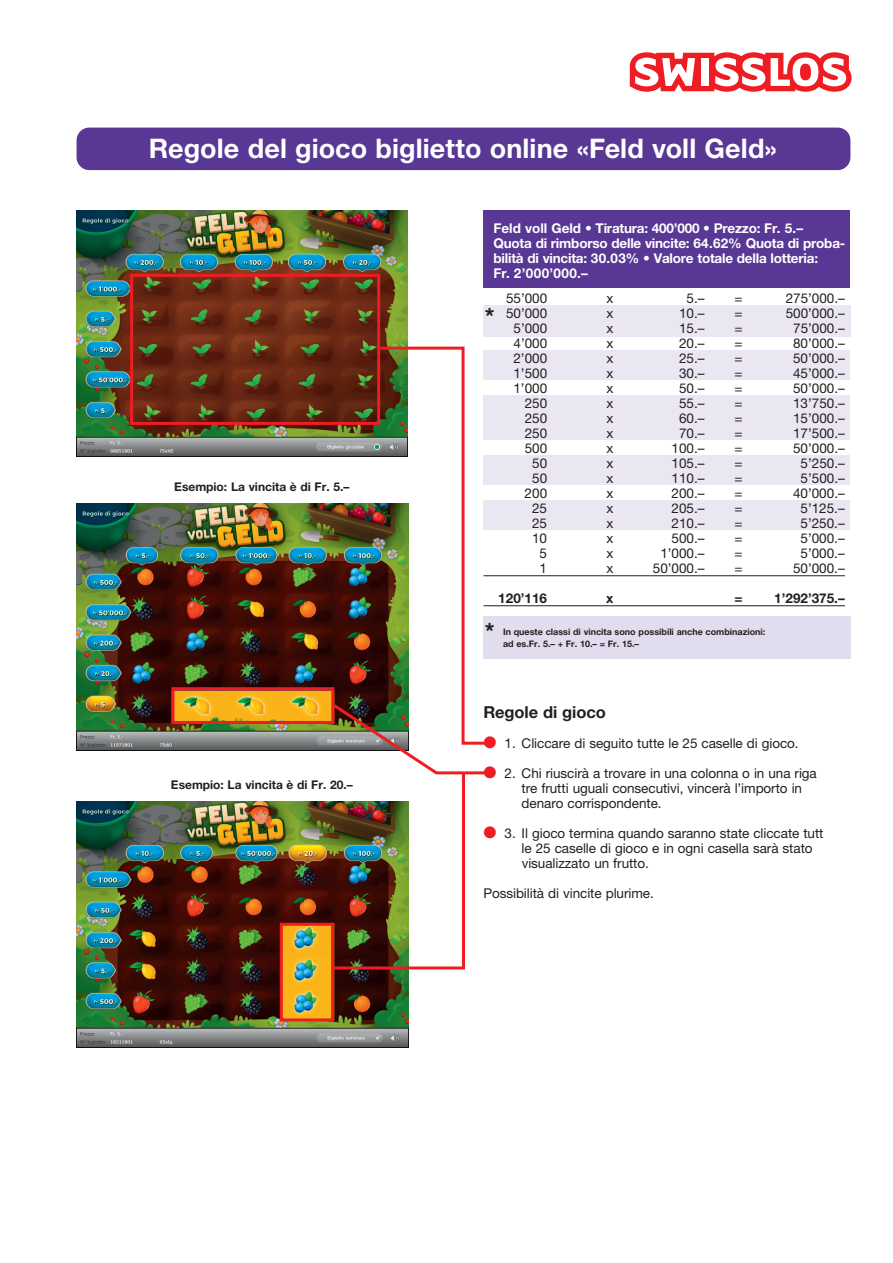
<style>
.page{position:relative;width:893px;height:1263px;background:#fff}
.page>*{position:absolute;margin:0;border:0;box-sizing:border-box;transform-origin:0 0}
.t1{font:700 27px "Helvetica Neue LT Std";letter-spacing:.005em;color:#fff}
.t2{font:700 24px "Helvetica Neue LT Std";color:#231f20}
.t3{font:700 16.5px "Helvetica Neue LT Std";letter-spacing:-.005em;color:#231f20}
.t4{font:13.5px/15px "Helvetica Neue LT Std";letter-spacing:-.005em;color:#231f20}
.t5{font:700 13.5px/15px "Helvetica Neue LT Std";letter-spacing:-.015em;color:#fff}
.t6{font:13.5px/15px "Helvetica Neue LT Std";color:#242021;text-align:right}
.t7{font:700 13.5px "Helvetica Neue LT Std";color:#231f20}
.t8{font:700 12px "Helvetica Neue LT Std";color:#231f20}
.t9{font:700 9px/12px "Helvetica Neue LT Std";color:#231f20}
.s1{color:#ee1d23}
</style>
<div class="page">
<div style="left:483px;top:500px;width:367px;height:29px;background:#ebe7f2"></div>
<div style="left:483px;top:455px;width:367px;height:30px;background:#ebe7f2"></div>
<div style="left:483px;top:395px;width:367px;height:45px;background:#ebe7f2"></div>
<div style="left:483px;top:351px;width:367px;height:29px;background:#ebe7f2"></div>
<div style="left:483px;top:305px;width:367px;height:31px;background:#ebe7f2"></div>
<div style="left:77px;top:128px;width:773px;height:42px;background:#593795;border-radius:13px"></div>
<svg style="left:630px;top:52px;width:222px;height:40px"></svg>
<hr style="left:483px;top:575px;width:362px;height:1px;background:#231f20">
<hr style="left:483px;top:605px;width:362px;height:1px;background:#231f20">
<div style="left:483px;top:210px;width:367px;height:78px;background:#593795"></div>
<div style="left:483px;top:616px;width:367px;height:43px;background:#e2ddee"></div>
<img style="left:77px;top:503px;width:300px;height:247px">
<img style="left:77px;top:210px;width:330px;height:246px">
<svg style="left:377px;top:345px;width:113px;height:356px"></svg>
<div style="left:130px;top:274px;width:250px;height:151px;border:3px solid #ee1d23"></div>
<div style="left:171px;top:687px;width:163px;height:37px;border:3px solid #ee1d23"></div>
<img style="left:77px;top:801px;width:331px;height:247px">
<img style="left:330px;top:701px;width:158px;height:270px">
<div style="left:280px;top:923px;width:54px;height:98px;border:3px solid #ee1d23"></div>
<h1 class="t1" style="left:149px;top:132px;width:629px">Regole del gioco biglietto online «Feld voll Geld»</h1>
<p class="t8" style="left:174px;top:480px;width:177px">Esempio: La vincita è di Fr. 5.–</p>
<p class="t8" style="left:171px;top:777px;width:183px">Esempio: La vincita è di Fr. 20.–</p>
<p class="t5" style="left:493px;top:220px;width:353px">Feld voll Geld • Tiratura: 400’000 • Prezzo: Fr. 5.–<br>Quota di rimborso delle vincite: 64.62% Quota di proba&shy;bilità di vincita: 30.03% • Valore totale della lotteria:<br>Fr. 2’000’000.–</p>
<p class="t4" style="left:506px;top:290px;width:43px">55’000</p>
<p class="t4" style="left:606px;top:290px;width:8px">x</p>
<p class="t4" style="left:735px;top:290px;width:10px">=</p>
<p class="t4" style="left:786px;top:290px;width:61px">275’000.–</p>
<p class="t4" style="left:506px;top:305px;width:43px">50’000</p>
<p class="t4" style="left:606px;top:305px;width:8px">x</p>
<p class="t4" style="left:735px;top:305px;width:10px">=</p>
<p class="t4" style="left:786px;top:305px;width:61px">500’000.–</p>
<p class="t4" style="left:513px;top:320px;width:35px">5’000</p>
<p class="t4" style="left:606px;top:320px;width:8px">x</p>
<p class="t4" style="left:735px;top:320px;width:10px">=</p>
<p class="t4" style="left:793px;top:320px;width:53px">75’000.–</p>
<p class="t4" style="left:513px;top:335px;width:35px">4’000</p>
<p class="t4" style="left:606px;top:335px;width:8px">x</p>
<p class="t4" style="left:735px;top:335px;width:10px">=</p>
<p class="t4" style="left:793px;top:335px;width:53px">80’000.–</p>
<p class="t4" style="left:513px;top:350px;width:35px">2’000</p>
<p class="t4" style="left:606px;top:350px;width:8px">x</p>
<p class="t4" style="left:734px;top:350px;width:10px">=</p>
<p class="t4" style="left:793px;top:350px;width:53px">50’000.–</p>
<p class="t4" style="left:513px;top:365px;width:35px">1’500</p>
<p class="t4" style="left:606px;top:365px;width:8px">x</p>
<p class="t4" style="left:734px;top:365px;width:10px">=</p>
<p class="t4" style="left:793px;top:365px;width:53px">45’000.–</p>
<p class="t4" style="left:513px;top:380px;width:35px">1’000</p>
<p class="t4" style="left:606px;top:380px;width:8px">x</p>
<p class="t4" style="left:734px;top:380px;width:10px">=</p>
<p class="t4" style="left:793px;top:380px;width:53px">50’000.–</p>
<p class="t4" style="left:525px;top:395px;width:24px">250</p>
<p class="t4" style="left:606px;top:395px;width:8px">x</p>
<p class="t4" style="left:734px;top:395px;width:10px">=</p>
<p class="t4" style="left:793px;top:395px;width:53px">13’750.–</p>
<p class="t4" style="left:525px;top:410px;width:24px">250</p>
<p class="t4" style="left:606px;top:410px;width:8px">x</p>
<p class="t4" style="left:734px;top:410px;width:10px">=</p>
<p class="t4" style="left:793px;top:410px;width:53px">15’000.–</p>
<p class="t4" style="left:525px;top:425px;width:24px">250</p>
<p class="t4" style="left:606px;top:425px;width:8px">x</p>
<p class="t4" style="left:734px;top:425px;width:10px">=</p>
<p class="t4" style="left:793px;top:425px;width:53px">17’500.–</p>
<p class="t4" style="left:525px;top:440px;width:24px">500</p>
<p class="t4" style="left:606px;top:440px;width:8px">x</p>
<p class="t4" style="left:734px;top:440px;width:10px">=</p>
<p class="t4" style="left:793px;top:440px;width:53px">50’000.–</p>
<p class="t4" style="left:532px;top:455px;width:17px">50</p>
<p class="t4" style="left:606px;top:455px;width:8px">x</p>
<p class="t4" style="left:734px;top:455px;width:10px">=</p>
<p class="t4" style="left:801px;top:455px;width:46px">5’250.–</p>
<p class="t4" style="left:532px;top:470px;width:17px">50</p>
<p class="t4" style="left:606px;top:470px;width:8px">x</p>
<p class="t4" style="left:734px;top:470px;width:10px">=</p>
<p class="t4" style="left:800px;top:470px;width:46px">5’500.–</p>
<p class="t4" style="left:525px;top:485px;width:24px">200</p>
<p class="t4" style="left:606px;top:485px;width:8px">x</p>
<p class="t4" style="left:734px;top:485px;width:10px">=</p>
<p class="t4" style="left:793px;top:485px;width:53px">40’000.–</p>
<p class="t4" style="left:532px;top:500px;width:17px">25</p>
<p class="t4" style="left:606px;top:500px;width:8px">x</p>
<p class="t4" style="left:734px;top:500px;width:10px">=</p>
<p class="t4" style="left:800px;top:500px;width:46px">5’125.–</p>
<p class="t4" style="left:532px;top:515px;width:17px">25</p>
<p class="t4" style="left:606px;top:515px;width:8px">x</p>
<p class="t4" style="left:734px;top:515px;width:10px">=</p>
<p class="t4" style="left:800px;top:515px;width:46px">5’250.–</p>
<p class="t4" style="left:532px;top:530px;width:17px">10</p>
<p class="t4" style="left:606px;top:530px;width:8px">x</p>
<p class="t4" style="left:734px;top:530px;width:10px">=</p>
<p class="t4" style="left:800px;top:530px;width:46px">5’000.–</p>
<p class="t4" style="left:540px;top:545px;width:9px">5</p>
<p class="t4" style="left:606px;top:545px;width:8px">x</p>
<p class="t4" style="left:734px;top:545px;width:10px">=</p>
<p class="t4" style="left:800px;top:545px;width:46px">5’000.–</p>
<p class="t4" style="left:540px;top:560px;width:9px">1</p>
<p class="t4" style="left:606px;top:560px;width:8px">x</p>
<p class="t4" style="left:734px;top:560px;width:10px">=</p>
<p class="t4" style="left:793px;top:560px;width:53px">50’000.–</p>
<p class="t7" style="left:498px;top:589px;width:50px">120’116</p>
<p class="t7" style="left:606px;top:589px;width:9px">x</p>
<p class="t7" style="left:734px;top:589px;width:10px">=</p>
<p class="t7" style="left:774px;top:589px;width:72px">1’292’375.–</p>
<p class="t6" style="left:653px;top:290px;width:53px">5.–<br>10.–<br>15.–<br>20.–<br>25.–<br>30.–<br>50.–<br>55.–<br>60.–<br>70.–<br>100.–<br>105.–<br>110.–<br>200.–<br>205.–<br>210.–<br>500.–<br>1’000.–<br>50’000.–</p>
<h2 class="t2" style="left:485px;top:302px;width:11px">*</h2>
<h2 class="t2" style="left:485px;top:616px;width:11px">*</h2>
<p class="t9" style="left:503px;top:625px;width:264px">In queste classi di vincita sono possibili anche combinazioni: ad es.Fr. 5.– + Fr. 10.– = Fr. 15.–</p>
<p class="t3" style="left:483px;top:702px;width:124px">Regole di gioco</p>
<p class="t4" style="left:483px;top:736px;width:317px"><span class="s1">●</span> 1. Cliccare di seguito tutte le 25 caselle di gioco.</p>
<p class="t4" style="left:522px;top:766px;width:297px;text-indent:-38px"><span class="s1">●</span> 2. Chi riuscirà a trovare in una colonna o in una riga tre frutti uguali consecutivi, vincerà l’importo in denaro corrispondente.</p>
<p class="t4" style="left:522px;top:826px;width:303px;text-indent:-38px"><span class="s1">●</span> 3. Il gioco termina quando saranno state cliccate tutt le 25 caselle di gioco e in ogni casella sarà stato visualizzato un frutto.</p>
<p class="t4" style="left:483px;top:886px;width:172px">Possibilità di vincite plurime.</p>
</div>
